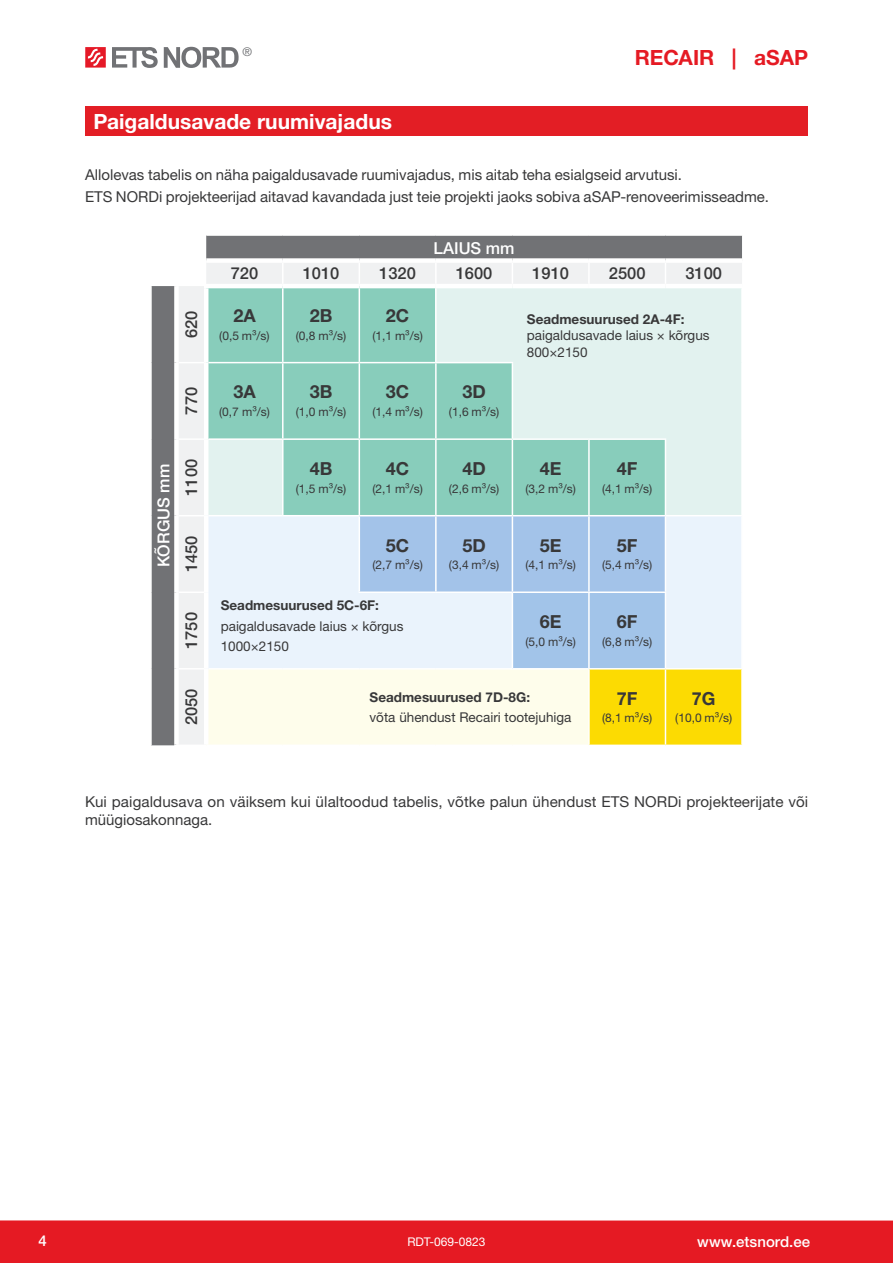
<style>
.page{position:relative;width:893px;height:1263px;background:#fff}
.page>*{position:absolute;margin:0;border:0;box-sizing:border-box;transform-origin:0 0}
.Tootenimi{font:700 21px "Helvetica Neue LTW1 G";color:#fff}
.t1{font:700 21px "Helvetica Neue LTW1 G";color:#e51a23}
.Näidis{font:700 18px "Helvetica Neue LTW1 G";color:#383839}
.Näidis-2{font:500 16.5px "Helvetica Neue LTW1 G";color:#383839}
.Pealkiri-2{font:500 16.5px "Helvetica Neue LTW1 G";color:#fff}
.Tekst{font:15px/18px "Helvetica Neue LTW1 G";color:#383839}
.t2{font:500 15px "Helvetica Neue LTW1 G";color:#fff}
.Näidis-3{font:13.5px/16.2px "Helvetica Neue LTW1 G";color:#383839}
.Näidis-4{font:700 13.5px "Helvetica Neue LTW1 G";color:#383839}
.Tekst-2{font:12px "Helvetica Neue LTW1 G";color:#383839}
.t3{font:12px "Helvetica Neue LTW1 G";color:#fff}
.Näidis-5{font:12px "Helvetica Neue LTW1 G";color:#383839}
.t4{font:12px "Helvetica Neue LTW1 G";color:#717275}
</style>
<div class="page">
<div style="left:0;top:1220px;width:893px;height:43px;background:#e51a23"></div>
<svg style="left:85px;top:47px;width:21px;height:21px"></svg>
<svg style="left:112px;top:47px;width:46px;height:21px"></svg>
<svg style="left:164px;top:47px;width:75px;height:21px"></svg>
<svg style="left:152px;top:236px;width:590px;height:509px;background:#7d7e81"></svg>
<svg style="left:179px;top:263px;width:563px;height:482px;background:#cae3d9"></svg>
<hr style="left:208px;top:668px;width:75px;height:1px;background:#fff">
<hr style="left:283px;top:668px;width:76px;height:1px;background:#fff">
<hr style="left:359px;top:668px;width:77px;height:1px;background:#fff">
<hr style="left:436px;top:668px;width:76px;height:1px;background:#fff">
<hr style="left:512px;top:668px;width:77px;height:1px;background:#fff">
<hr style="left:589px;top:668px;width:76px;height:1px;background:#fff">
<hr style="left:588px;top:669px;width:2px;height:76px;background:#fff">
<hr style="left:665px;top:668px;width:78px;height:1px;background:#fff">
<hr style="left:665px;top:669px;width:1px;height:76px;background:#fff">
<hr style="left:741px;top:669px;width:2px;height:76px;background:#fff">
<hr style="left:359px;top:591px;width:77px;height:2px;background:#fff">
<hr style="left:436px;top:591px;width:76px;height:2px;background:#fff">
<div style="left:206px;top:258px;width:77px;height:5px;background:#fff"></div>
<div style="left:283px;top:258px;width:76px;height:5px;background:#fff"></div>
<div style="left:359px;top:258px;width:77px;height:5px;background:#fff"></div>
<div style="left:436px;top:258px;width:76px;height:5px;background:#fff"></div>
<div style="left:512px;top:258px;width:77px;height:5px;background:#fff"></div>
<div style="left:589px;top:258px;width:76px;height:5px;background:#fff"></div>
<div style="left:665px;top:258px;width:77px;height:5px;background:#fff"></div>
<hr style="left:204px;top:284px;width:79px;height:4px;background:#fff">
<hr style="left:283px;top:284px;width:76px;height:4px;background:#fff">
<hr style="left:359px;top:284px;width:77px;height:4px;background:#fff">
<hr style="left:436px;top:284px;width:76px;height:4px;background:#fff">
<hr style="left:512px;top:284px;width:77px;height:4px;background:#fff">
<hr style="left:589px;top:284px;width:76px;height:4px;background:#fff">
<hr style="left:665px;top:284px;width:78px;height:4px;background:#fff">
<div style="left:174px;top:286px;width:5px;height:77px;background:#fff"></div>
<hr style="left:204px;top:288px;width:4px;height:75px;background:#fff">
<div style="left:174px;top:363px;width:5px;height:76px;background:#fff"></div>
<hr style="left:204px;top:363px;width:4px;height:76px;background:#fff">
<div style="left:174px;top:439px;width:5px;height:77px;background:#fff"></div>
<hr style="left:204px;top:439px;width:4px;height:77px;background:#fff">
<div style="left:174px;top:516px;width:5px;height:76px;background:#fff"></div>
<hr style="left:204px;top:516px;width:4px;height:76px;background:#fff">
<div style="left:174px;top:592px;width:5px;height:77px;background:#fff"></div>
<hr style="left:204px;top:592px;width:4px;height:77px;background:#fff">
<div style="left:174px;top:669px;width:5px;height:76px;background:#fff"></div>
<hr style="left:204px;top:669px;width:4px;height:76px;background:#fff">
<div style="left:85px;top:106px;width:723px;height:30px;background:#e31e25"></div>
<p class="t4" style="left:243px;top:44px;width:11px">®</p>
<p class="t1" style="left:635px;top:44px;width:175px">RECAIR | aSAP</p>
<p class="Tootenimi" style="left:94px;top:108px;width:300px">Paigaldusavade ruumivajadus</p>
<p class="Tekst" style="left:85px;top:165px;width:599px">Allolevas tabelis on näha paigaldusavade ruumivajadus, mis aitab teha esialgseid arvutusi.</p>
<p class="Tekst" style="left:85px;top:187px;width:685px">ETS NORDi projekteerijad aitavad kavandada just teie projekti jaoks sobiva aSAP-renoveerimisseadme.</p>
<p class="Pealkiri-2" style="left:434px;top:238px;width:82px">LAIUS mm</p>
<p class="Näidis-2" style="left:231px;top:263px;width:29px">720</p>
<p class="Näidis-2" style="left:303px;top:263px;width:38px">1010</p>
<p class="Näidis-2" style="left:379px;top:263px;width:38px">1320</p>
<p class="Näidis-2" style="left:456px;top:263px;width:38px">1600</p>
<p class="Näidis-2" style="left:532px;top:263px;width:38px">1910</p>
<p class="Näidis-2" style="left:609px;top:263px;width:38px">2500</p>
<p class="Näidis-2" style="left:685px;top:263px;width:38px">3100</p>
<p class="Näidis-2" style="left:181px;top:338px;width:29px;rotate:-90deg">620</p>
<p class="Näidis" style="left:233px;top:304px;width:24px">2A</p>
<p class="Tekst-2" style="left:219px;top:328px;width:52px">(0,5 m³/s)</p>
<p class="Näidis-2" style="left:181px;top:415px;width:29px;rotate:-90deg">770</p>
<p class="Näidis" style="left:233px;top:381px;width:24px">3A</p>
<p class="Näidis-5" style="left:219px;top:404px;width:52px">(0,7 m³/s)</p>
<p class="Näidis" style="left:310px;top:304px;width:24px">2B</p>
<p class="Tekst-2" style="left:296px;top:328px;width:52px">(0,8 m³/s)</p>
<p class="Näidis" style="left:310px;top:381px;width:24px">3B</p>
<p class="Tekst-2" style="left:296px;top:404px;width:52px">(1,0 m³/s)</p>
<p class="Näidis" style="left:386px;top:304px;width:25px">2C</p>
<p class="Tekst-2" style="left:372px;top:328px;width:52px">(1,1 m³/s)</p>
<p class="Näidis" style="left:386px;top:381px;width:25px">3C</p>
<p class="Tekst-2" style="left:372px;top:404px;width:52px">(1,4 m³/s)</p>
<p class="Näidis" style="left:462px;top:381px;width:25px">3D</p>
<p class="Tekst-2" style="left:449px;top:404px;width:52px">(1,6 m³/s)</p>
<p class="Näidis-4" style="left:527px;top:311px;width:159px">Seadmesuurused 2A-4F:</p>
<p class="Näidis-3" style="left:527px;top:327px;width:184px">paigaldusavade laius × kõrgus<br>800×2150</p>
<p class="Pealkiri-2" style="left:154px;top:567px;width:105px;rotate:-90deg">KÕRGUS mm</p>
<p class="Näidis-2" style="left:181px;top:496px;width:38px;rotate:-90deg">1100</p>
<p class="Näidis" style="left:310px;top:457px;width:24px">4B</p>
<p class="Tekst-2" style="left:296px;top:481px;width:52px">(1,5 m³/s)</p>
<p class="Näidis" style="left:386px;top:457px;width:25px">4C</p>
<p class="Tekst-2" style="left:372px;top:481px;width:52px">(2,1 m³/s)</p>
<p class="Näidis-2" style="left:181px;top:572px;width:38px;rotate:-90deg">1450</p>
<p class="Näidis" style="left:386px;top:534px;width:25px">5C</p>
<p class="Tekst-2" style="left:372px;top:558px;width:52px">(2,7 m³/s)</p>
<p class="Näidis-2" style="left:181px;top:649px;width:38px;rotate:-90deg">1750</p>
<p class="Näidis-4" style="left:221px;top:597px;width:160px">Seadmesuurused 5C-6F:</p>
<p class="Näidis-3" style="left:221px;top:618px;width:184px">paigaldusavade laius × kõrgus</p>
<p class="Näidis-3" style="left:221px;top:638px;width:70px">1000×2150</p>
<p class="Näidis" style="left:462px;top:457px;width:25px">4D</p>
<p class="Tekst-2" style="left:449px;top:481px;width:52px">(2,6 m³/s)</p>
<p class="Näidis" style="left:462px;top:534px;width:25px">5D</p>
<p class="Tekst-2" style="left:449px;top:558px;width:52px">(3,4 m³/s)</p>
<p class="Näidis" style="left:540px;top:457px;width:23px">4E</p>
<p class="Tekst-2" style="left:525px;top:481px;width:52px">(3,2 m³/s)</p>
<p class="Näidis" style="left:540px;top:534px;width:23px">5E</p>
<p class="Tekst-2" style="left:525px;top:558px;width:52px">(4,1 m³/s)</p>
<p class="Näidis" style="left:540px;top:610px;width:23px">6E</p>
<p class="Tekst-2" style="left:525px;top:634px;width:52px">(5,0 m³/s)</p>
<p class="Näidis-2" style="left:181px;top:725px;width:38px;rotate:-90deg">2050</p>
<p class="Näidis-4" style="left:370px;top:688px;width:162px">Seadmesuurused 7D-8G:</p>
<p class="Näidis-3" style="left:370px;top:709px;width:203px">võta ühendust Recairi tootejuhiga</p>
<p class="Näidis" style="left:617px;top:457px;width:22px">4F</p>
<p class="Tekst-2" style="left:602px;top:481px;width:52px">(4,1 m³/s)</p>
<p class="Näidis" style="left:617px;top:534px;width:22px">5F</p>
<p class="Tekst-2" style="left:602px;top:558px;width:52px">(5,4 m³/s)</p>
<p class="Näidis" style="left:617px;top:610px;width:22px">6F</p>
<p class="Tekst-2" style="left:602px;top:634px;width:52px">(6,8 m³/s)</p>
<p class="Näidis" style="left:617px;top:687px;width:22px">7F</p>
<p class="Tekst-2" style="left:602px;top:711px;width:52px">(8,1 m³/s)</p>
<p class="Näidis" style="left:692px;top:687px;width:25px">7G</p>
<p class="Tekst-2" style="left:675px;top:711px;width:59px">(10,0 m³/s)</p>
<p class="Tekst" style="left:85px;top:792px;width:725px">Kui paigaldusava on väiksem kui ülaltoodud tabelis, võtke palun ühendust ETS NORDi projekteerijate või müügiosakonnaga.</p>
<p class="t2" style="left:38px;top:1232px;width:10px">4</p>
<p class="t3" style="left:407px;top:1234px;width:80px">RDT-069-0823</p>
<p class="t2" style="left:697px;top:1233px;width:114px">www.etsnord.ee</p>
</div>
